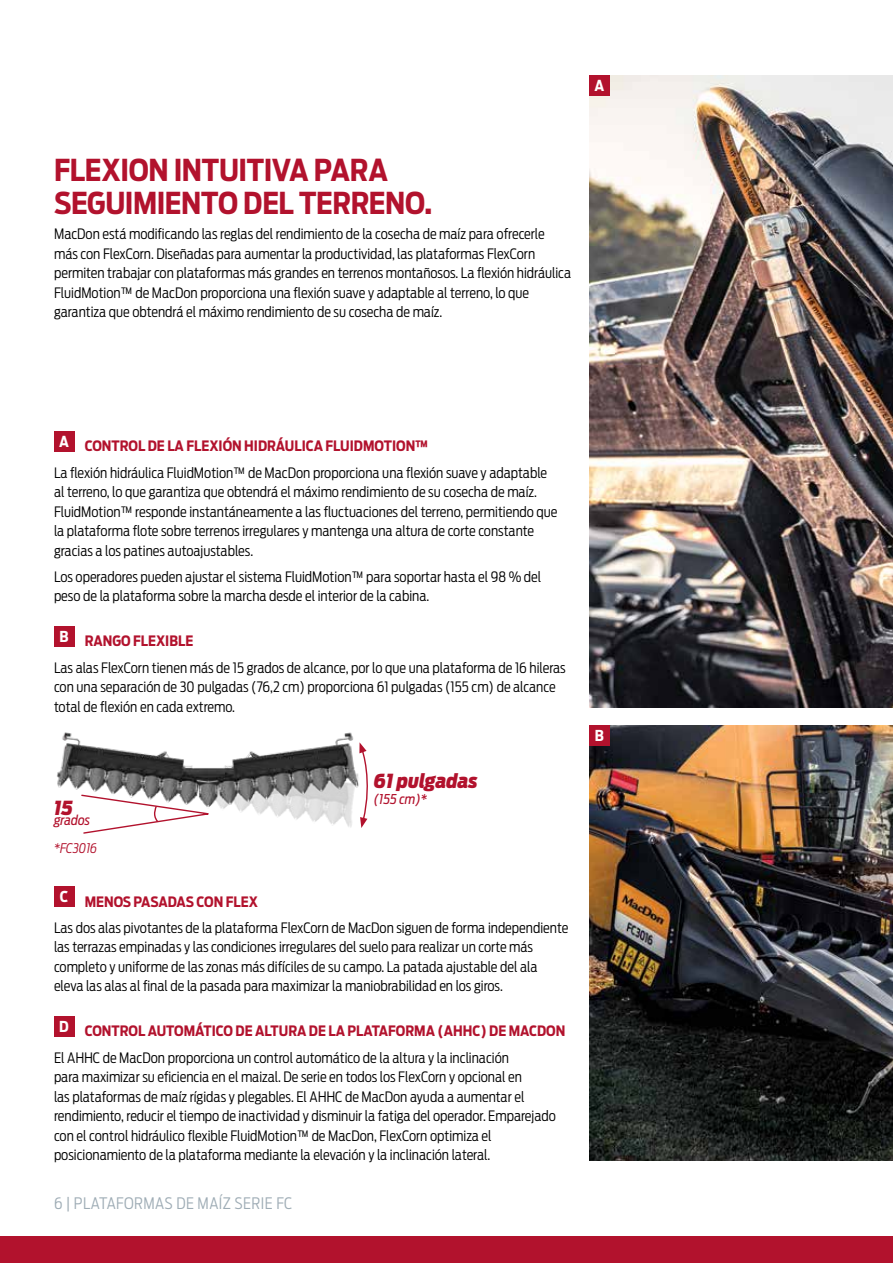
<style>
.page{position:relative;width:893px;height:1263px;background:#fff}
.page>*{position:absolute;margin:0;border:0;box-sizing:border-box;transform-origin:0 0}
.t1{font:700 30px/33px "Antenna Cond";letter-spacing:-.015em;color:#b2122d}
.t2{font:italic 900 19.35px "Antenna Cond";color:#b2122d}
.t3{font:300 15.75px "Antenna Cond";letter-spacing:.025em;color:#9eacb5}
.t4{font:700 15px "Antenna Cond";color:#fff}
.t5{font:300 14.25px/19.5px "Antenna Cond";color:#000}
.t6{font:italic 13.5px "Antenna Cond";color:#b2122d}
.t7{font:italic 300 13.2px "Antenna Cond";color:#b2122d}
.s1{font-weight:700;color:#b2122d}
</style>
<div class="page">
<img style="left:589px;top:76px;width:304px;height:632px">
<img style="left:589px;top:726px;width:304px;height:434px">
<div style="left:589px;top:76px;width:21px;height:20px;background:#b2122d"></div>
<div style="left:589px;top:726px;width:21px;height:20px;background:#b2122d"></div>
<div style="left:54px;top:431px;width:20px;height:20px;background:#b2122d"></div>
<div style="left:54px;top:626px;width:20px;height:20px;background:#b2122d"></div>
<div style="left:54px;top:886px;width:20px;height:21px;background:#b2122d"></div>
<div style="left:54px;top:1016px;width:20px;height:20px;background:#b2122d"></div>
<img style="left:57px;top:732px;width:311px;height:96px">
<svg style="left:80px;top:794px;width:138px;height:40px"></svg>
<div style="left:0;top:1236px;width:893px;height:27px;background:#b2122d"></div>
<p class="t4" style="left:594px;top:77px;width:11px">A</p>
<h1 class="t1" style="left:54px;top:154px;width:380px">FLEXION INTUITIVA PARA<br>SEGUIMIENTO DEL TERRENO.</h1>
<p class="t5" style="left:54px;top:224px;width:518px">MacDon está modificando las reglas del rendimiento de la cosecha de maíz para ofrecerle más con FlexCorn. Diseñadas para aumentar la productividad, las plataformas FlexCorn permiten trabajar con plataformas más grandes en terrenos montañosos. La flexión hidráulica FluidMotion™ de MacDon proporciona una flexión suave y adaptable al terreno, lo que garantiza que obtendrá el máximo rendimiento de su cosecha de maíz.</p>
<p class="t5" style="left:54px;top:433px;width:495px;line-height:26.2px;text-indent:5px"><sup>A</sup> <span class="s1">CONTROL DE LA FLEXIÓN HIDRÁULICA FLUIDMOTION™<br></span>La flexión hidráulica FluidMotion™ de MacDon proporciona una flexión suave y adaptable</p>
<p class="t5" style="left:54px;top:482px;width:505px">al terreno, lo que garantiza que obtendrá el máximo rendimiento de su cosecha de maíz.<br>FluidMotion™ responde instantáneamente a las fluctuaciones del terreno, permitiendo que la plataforma flote sobre terrenos irregulares y mantenga una altura de corte constante gracias a los patines autoajustables.</p>
<p class="t5" style="left:54px;top:567px;width:489px">Los operadores pueden ajustar el sistema FluidMotion™ para soportar hasta el 98 % del peso de la plataforma sobre la marcha desde el interior de la cabina.</p>
<p class="t5" style="left:54px;top:628px;width:513px;line-height:26.2px;text-indent:6px"><sup>B</sup> <span class="s1">RANGO FLEXIBLE<br></span>Las alas FlexCorn tienen más de 15 grados de alcance, por lo que una plataforma de 16 hileras</p>
<p class="t5" style="left:54px;top:677px;width:503px">con una separación de 30 pulgadas (76,2 cm) proporciona 61 pulgadas (155 cm) de alcance total de flexión en cada extremo.</p>
<h2 class="t2" style="left:54px;top:796px;width:20px">15</h2>
<p class="t6" style="left:54px;top:812px;width:38px">grados</p>
<p class="t7" style="left:54px;top:841px;width:45px">*FC3016</p>
<h2 class="t2" style="left:374px;top:769px;width:105px">61 pulgadas</h2>
<p class="t6" style="left:374px;top:791px;width:55px">(155 cm)*</p>
<p class="t5" style="left:54px;top:888px;width:516px;line-height:26.2px;text-indent:6px"><sup>C</sup> <span class="s1">MENOS PASADAS CON FLEX<br></span>Las dos alas pivotantes de la plataforma FlexCorn de MacDon siguen de forma independiente</p>
<p class="t5" style="left:54px;top:937px;width:485px">las terrazas empinadas y las condiciones irregulares del suelo para realizar un corte más completo y uniforme de las zonas más difíciles de su campo. La patada ajustable del ala eleva las alas al final de la pasada para maximizar la maniobrabilidad en los giros.</p>
<p class="t5" style="left:54px;top:1018px;width:513px;line-height:26.2px;text-indent:5px"><sup>D</sup> <span class="s1">CONTROL AUTOMÁTICO DE ALTURA DE LA PLATAFORMA (AHHC) DE MACDON<br></span>El AHHC de MacDon proporciona un control automático de la altura y la inclinación</p>
<p class="t5" style="left:54px;top:1067px;width:503px">para maximizar su eficiencia en el maizal. De serie en todos los FlexCorn y opcional en<br>las plataformas de maíz rígidas y plegables. El AHHC de MacDon ayuda a aumentar el rendimiento, reducir el tiempo de inactividad y disminuir la fatiga del operador. Emparejado con el control hidráulico flexible FluidMotion™ de MacDon, FlexCorn optimiza el posicionamiento de la plataforma mediante la elevación y la inclinación lateral.</p>
<p class="t3" style="left:54px;top:1194px;width:240px">6 | PLATAFORMAS DE MAÍZ SERIE FC</p>
<p class="t4" style="left:595px;top:727px;width:11px">B</p>
</div>
